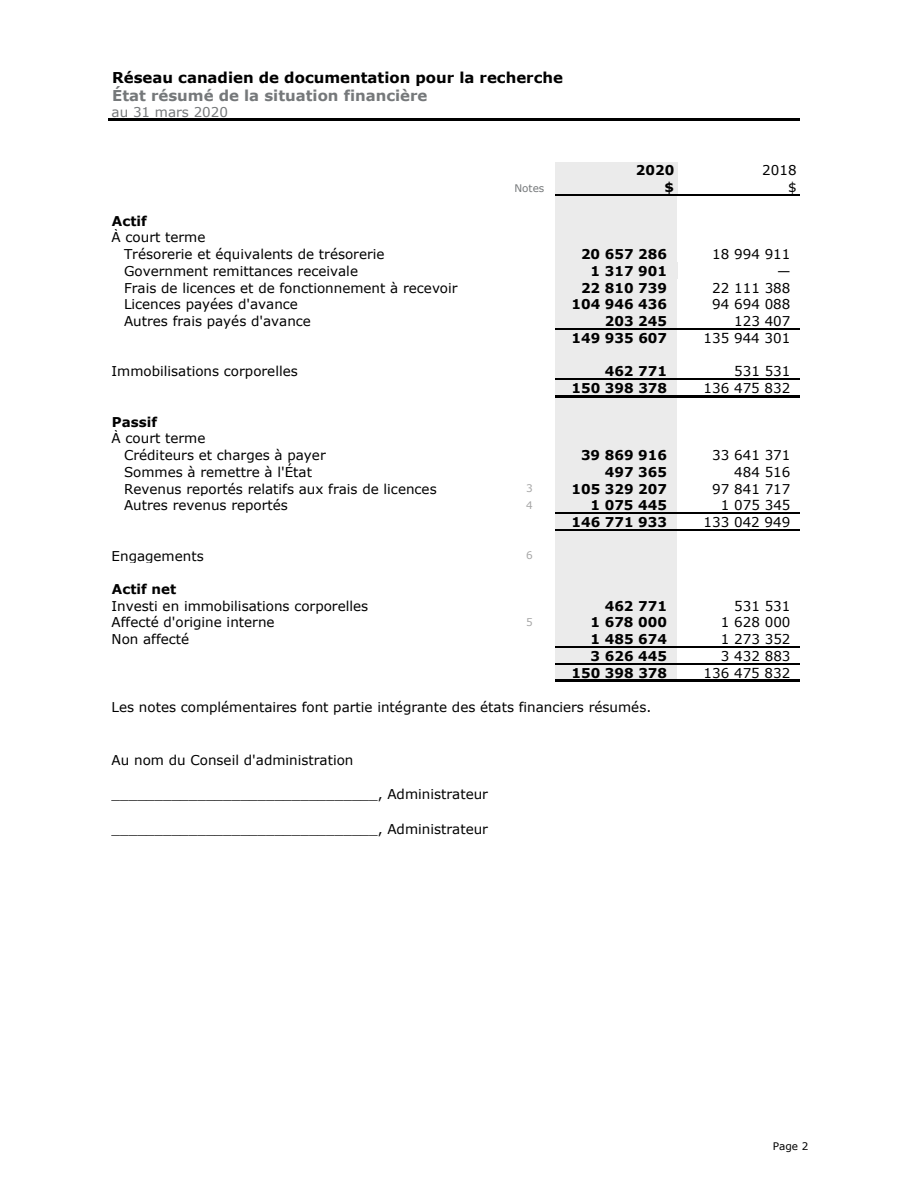
<style>
.page{position:relative;width:918px;height:1188px;background:#fff}
.page>*{position:absolute;margin:0;border:0;box-sizing:border-box;transform-origin:0 0}
.t1{font:700 15px "Verdana";color:#000}
.t2{font:700 15px "Verdana";color:#75787a}
.t3{font:13.5px/16.8px "Verdana";color:#000}
.t4{font:700 13.5px "Verdana";color:#000}
.t5{font:13.5px "Verdana";color:#75787a}
.t6{font:10.5px "Verdana";color:#75787a}
.t7{font:10.5px "Verdana";color:#000}
.t8{font:10.5px "Verdana";color:#a6a6a6}
</style>
<div class="page">
<div style="left:555px;top:162px;width:123px;height:100px;background:#ebebeb"></div>
<div style="left:677px;top:195px;width:123px;height:67px;background:#fff"></div>
<div style="left:555px;top:262px;width:123px;height:419px;background:#ebebeb"></div>
<div style="left:677px;top:279px;width:123px;height:402px;background:#fff"></div>
<hr style="left:109px;top:118px;width:691px;height:3px;background:#000">
<hr style="left:555px;top:195px;width:245px;height:1px;background:#000">
<hr style="left:555px;top:328px;width:245px;height:2px;background:#000">
<hr style="left:555px;top:379px;width:245px;height:1px;background:#000">
<hr style="left:555px;top:395px;width:245px;height:3px;background:#000">
<hr style="left:555px;top:513px;width:245px;height:1px;background:#000">
<hr style="left:555px;top:529px;width:245px;height:2px;background:#000">
<hr style="left:555px;top:647px;width:245px;height:1px;background:#000">
<hr style="left:555px;top:663px;width:245px;height:2px;background:#000">
<hr style="left:555px;top:679px;width:245px;height:3px;background:#000">
<p class="t1" style="left:112px;top:68px;width:452px">Réseau canadien de documentation pour la recherche</p>
<p class="t2" style="left:112px;top:86px;width:317px">État résumé de la situation financière</p>
<p class="t5" style="left:112px;top:104px;width:118px">au 31 mars 2020</p>
<p class="t4" style="left:636px;top:161px;width:40px">2020</p>
<p class="t3" style="left:762px;top:161px;width:36px">2018</p>
<p class="t4" style="left:112px;top:212px;width:36px">Actif</p>
<p class="t3" style="left:124px;top:229px;width:262px;text-indent:-12px">À court terme<br>Trésorerie et équivalents de trésorerie</p>
<p class="t6" style="left:514px;top:181px;width:31px">Notes</p>
<p class="t4" style="left:665px;top:178px;width:11px">$</p>
<p class="t3" style="left:788px;top:178px;width:10px">$</p>
<p class="t4" style="left:581px;top:246px;width:88px">20 657 286</p>
<p class="t3" style="left:712px;top:245px;width:80px">18 994 911</p>
<p class="t3" style="left:124px;top:262px;width:236px">Government remittances receivale</p>
<p class="t4" style="left:591px;top:262px;width:78px">1 317 901</p>
<p class="t3" style="left:777px;top:262px;width:15px">—</p>
<p class="t3" style="left:124px;top:279px;width:335px">Frais de licences et de fonctionnement à recevoir</p>
<p class="t4" style="left:581px;top:279px;width:88px">22 810 739</p>
<p class="t3" style="left:712px;top:279px;width:80px">22 111 388</p>
<p class="t3" style="left:124px;top:296px;width:175px">Licences payées d'avance</p>
<p class="t4" style="left:571px;top:296px;width:97px">104 946 436</p>
<p class="t3" style="left:712px;top:296px;width:80px">94 694 088</p>
<p class="t3" style="left:124px;top:312px;width:189px">Autres frais payés d'avance</p>
<p class="t4" style="left:605px;top:313px;width:64px">203 245</p>
<p class="t3" style="left:734px;top:312px;width:58px">123 407</p>
<p class="t4" style="left:572px;top:329px;width:97px">149 935 607</p>
<p class="t3" style="left:704px;top:329px;width:88px">135 944 301</p>
<p class="t3" style="left:112px;top:363px;width:188px">Immobilisations corporelles</p>
<p class="t4" style="left:605px;top:363px;width:64px">462 771</p>
<p class="t3" style="left:734px;top:363px;width:58px">531 531</p>
<p class="t4" style="left:572px;top:380px;width:97px">150 398 378</p>
<p class="t3" style="left:704px;top:379px;width:88px">136 475 832</p>
<p class="t4" style="left:112px;top:413px;width:47px">Passif</p>
<p class="t3" style="left:124px;top:430px;width:203px;text-indent:-12px">À court terme<br>Créditeurs et charges à payer</p>
<p class="t4" style="left:581px;top:447px;width:88px">39 869 916</p>
<p class="t3" style="left:712px;top:446px;width:80px">33 641 371</p>
<p class="t3" style="left:124px;top:463px;width:189px">Sommes à remettre à l'État</p>
<p class="t4" style="left:605px;top:463px;width:64px">497 365</p>
<p class="t3" style="left:734px;top:463px;width:58px">484 516</p>
<p class="t3" style="left:124px;top:480px;width:314px">Revenus reportés relatifs aux frais de licences</p>
<p class="t8" style="left:526px;top:482px;width:8px">3</p>
<p class="t4" style="left:572px;top:480px;width:97px">105 329 207</p>
<p class="t3" style="left:712px;top:480px;width:80px">97 841 717</p>
<p class="t3" style="left:124px;top:497px;width:165px">Autres revenus reportés</p>
<p class="t8" style="left:526px;top:498px;width:8px">4</p>
<p class="t4" style="left:591px;top:497px;width:78px">1 075 445</p>
<p class="t3" style="left:721px;top:497px;width:71px">1 075 345</p>
<p class="t4" style="left:572px;top:513px;width:97px">146 771 933</p>
<p class="t3" style="left:704px;top:513px;width:88px">133 042 949</p>
<p class="t3" style="left:112px;top:547px;width:94px">Engagements</p>
<p class="t8" style="left:526px;top:549px;width:8px">6</p>
<p class="t4" style="left:112px;top:580px;width:66px">Actif net</p>
<p class="t3" style="left:112px;top:597px;width:258px">Investi en immobilisations corporelles</p>
<p class="t4" style="left:605px;top:597px;width:64px">462 771</p>
<p class="t3" style="left:734px;top:597px;width:58px">531 531</p>
<p class="t3" style="left:112px;top:614px;width:165px">Affecté d'origine interne</p>
<p class="t8" style="left:526px;top:616px;width:8px">5</p>
<p class="t4" style="left:591px;top:614px;width:78px">1 678 000</p>
<p class="t3" style="left:721px;top:614px;width:71px">1 628 000</p>
<p class="t3" style="left:112px;top:630px;width:79px">Non affecté</p>
<p class="t4" style="left:591px;top:631px;width:78px">1 485 674</p>
<p class="t3" style="left:721px;top:630px;width:71px">1 273 352</p>
<p class="t4" style="left:591px;top:647px;width:78px">3 626 445</p>
<p class="t3" style="left:721px;top:647px;width:71px">3 432 883</p>
<p class="t4" style="left:572px;top:664px;width:97px">150 398 378</p>
<p class="t3" style="left:704px;top:664px;width:88px">136 475 832</p>
<p class="t3" style="left:112px;top:698px;width:541px">Les notes complémentaires font partie intégrante des états financiers résumés.</p>
<p class="t3" style="left:112px;top:751px;width:243px">Au nom du Conseil d'administration</p>
<p class="t3" style="left:112px;top:785px;width:378px">_______________________________, Administrateur</p>
<p class="t3" style="left:112px;top:820px;width:378px">_______________________________, Administrateur</p>
<p class="t7" style="left:773px;top:1140px;width:37px">Page 2</p>
</div>
